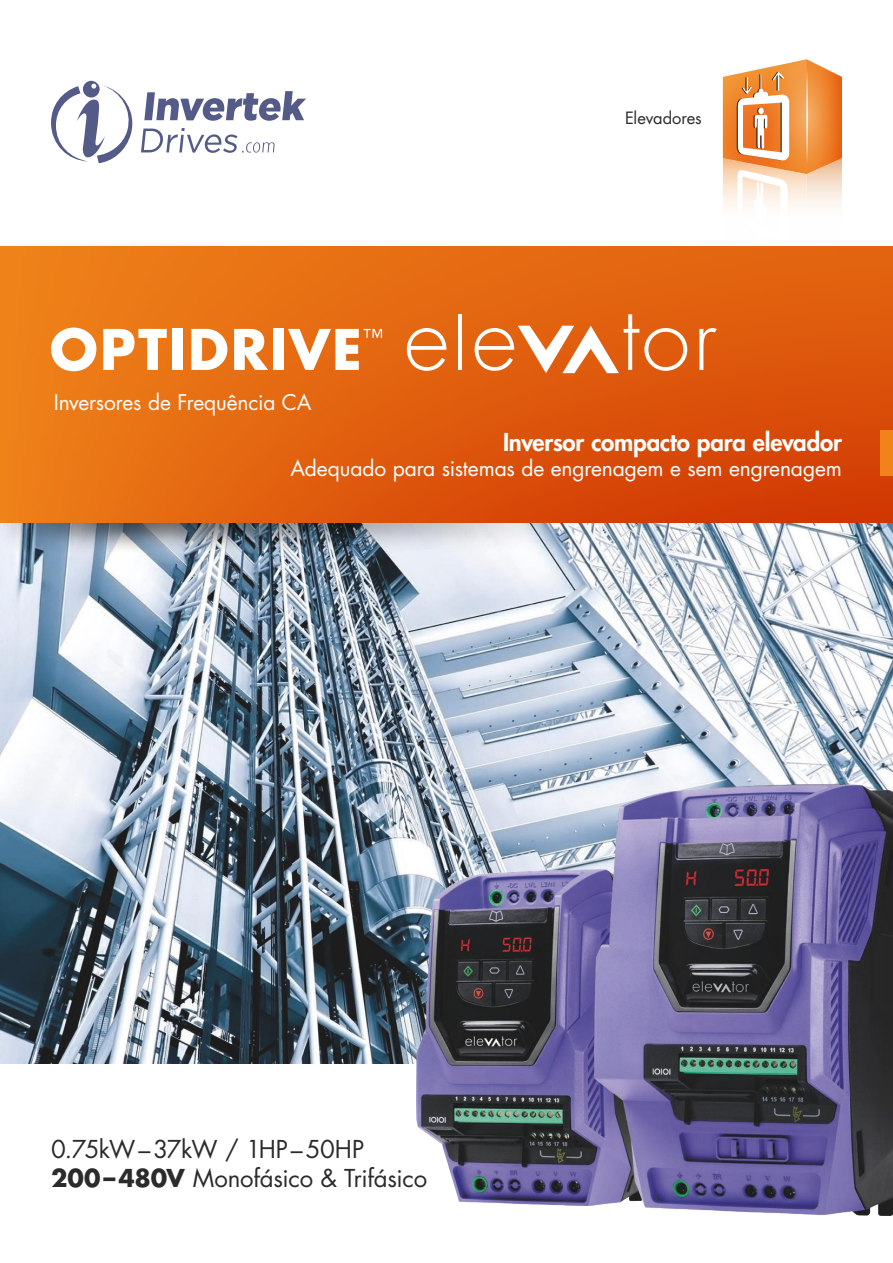
<style>
.page{position:relative;width:893px;height:1263px;background:#fff}
.page>*{position:absolute;margin:0;border:0;box-sizing:border-box;transform-origin:0 0}
.t1{font:24px/28.8px "Futura Std";letter-spacing:-.015em;color:#2b2b2a}
.t2{font:800 24px "Futura Std";letter-spacing:-.005em;color:#fff}
.t3{font:21px "Futura Std";letter-spacing:-.005em;color:#fff}
.t4{font:16.5px "Futura Std";color:#2b2b2a}
.s1{font-weight:700}
</style>
<div class="page">
<img style="left:0;top:555px;width:893px;height:508px">
<div style="left:0;top:241px;width:893px;height:314px;background:#2b2b2a;opacity:.75"></div>
<svg style="left:0;top:247px;width:893px;height:276px;background:#e1610f"></svg>
<img style="left:417px;top:870px;width:178px;height:335px">
<img style="left:595px;top:785px;width:298px;height:430px">
<svg style="left:723px;top:59px;width:119px;height:188px"></svg>
<svg style="left:51px;top:81px;width:255px;height:82px"></svg>
<div style="left:880px;top:431px;width:13px;height:45px;background:#f0841a"></div>
<svg style="left:288px;top:329px;width:94px;height:41px"></svg>
<div style="left:273px;top:329px;width:11px;height:41px;background:#fff"></div>
<svg style="left:234px;top:329px;width:34px;height:41px"></svg>
<svg style="left:191px;top:329px;width:36px;height:41px"></svg>
<div style="left:172px;top:329px;width:11px;height:41px;background:#fff"></div>
<svg style="left:103px;top:329px;width:64px;height:41px"></svg>
<svg style="left:51px;top:328px;width:45px;height:43px"></svg>
<svg style="left:407px;top:328px;width:40px;height:43px"></svg>
<hr style="left:458px;top:314px;width:4px;height:56px;background:#fff">
<svg style="left:475px;top:314px;width:212px;height:59px"></svg>
<svg style="left:699px;top:328px;width:18px;height:42px"></svg>
<p class="t3" style="left:54px;top:388px;width:259px">Inversores de Frequência CA</p>
<p class="t4" style="left:625px;top:107px;width:78px">Elevadores</p>
<p class="t2" style="left:503px;top:427px;width:340px">Inversor compacto para elevador</p>
<p class="t3" style="left:290px;top:455px;width:553px">Adequado para sistemas de engrenagem e sem engrenagem</p>
<p class="t1" style="left:51px;top:1135px;width:378px">0.75kW–37kW / 1HP–50HP<br><span class="s1">200–480V</span> Monofásico &amp; Trifásico</p>
</div>
